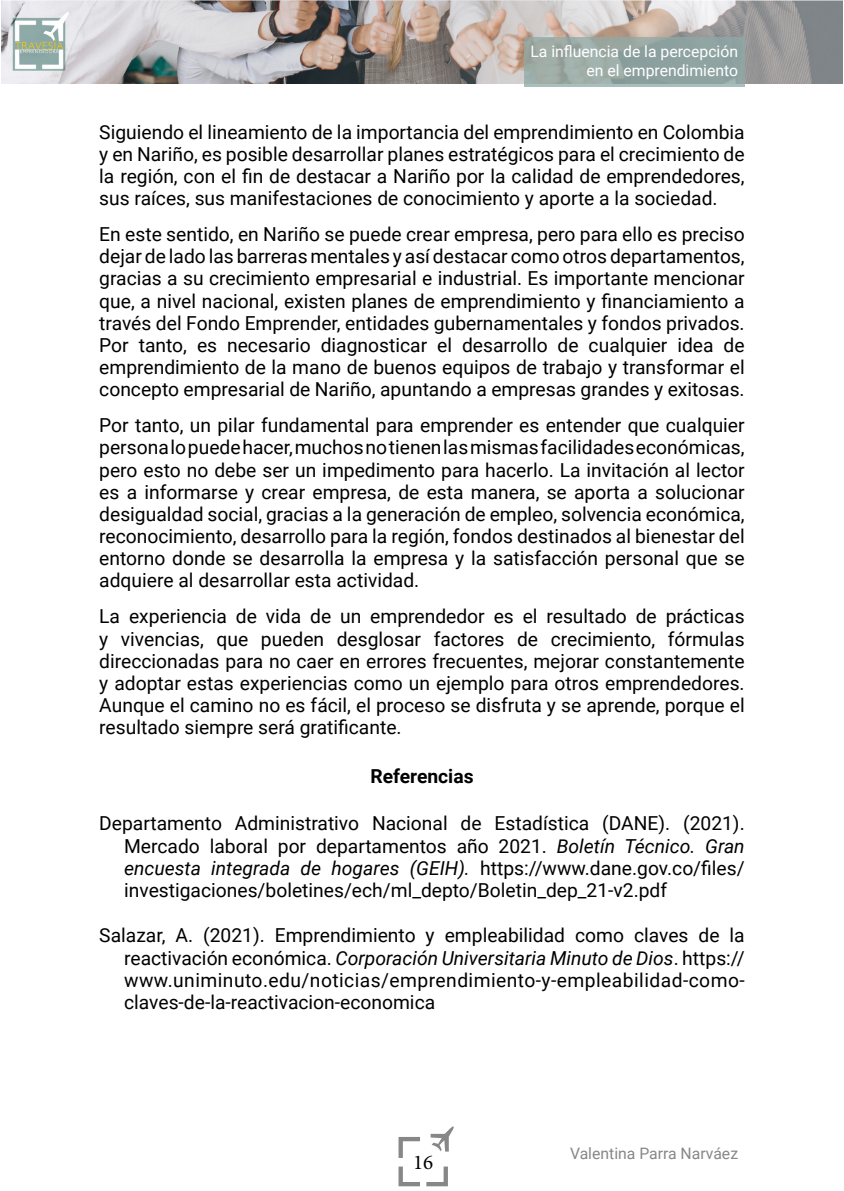
<style>
.page{position:relative;width:844px;height:1191px;background:#fff}
.page>*{position:absolute;margin:0;border:0;box-sizing:border-box;transform-origin:0 0}
.t1{font:21px "Minion Pro";color:#000}
.t2{font:19.25px/22.1px "Roboto";color:#000;text-align:justify}
.t3{font:700 19.25px "Roboto";color:#000}
.t4{font:15.75px/19.2px "Roboto";color:#fff;text-align:right}
.t5{font:15.75px "Roboto";color:#878787}
.s1{font-style:italic}
</style>
<div class="page">
<svg style="left:398px;top:1137px;width:22px;height:20px"></svg>
<svg style="left:398px;top:1166px;width:22px;height:20px"></svg>
<svg style="left:426px;top:1166px;width:22px;height:20px"></svg>
<svg style="left:430px;top:1126px;width:24px;height:25px"></svg>
<img style="left:2px;top:0;width:840px;height:84px">
<svg style="left:523px;top:38px;width:221px;height:49px;background:#96a8a4"></svg>
<p class="t4" style="left:530px;top:41px;width:209px">La influencia de la percepción en el emprendimiento</p>
<p class="t2" style="left:99px;top:120px;width:646px">Siguiendo el lineamiento de la importancia del emprendimiento en Colombia y en Nariño, es posible desarrollar planes estratégicos para el crecimiento de la región, con el fin de destacar a Nariño por la calidad de emprendedores, sus raíces, sus manifestaciones de conocimiento y aporte a la sociedad.</p>
<p class="t2" style="left:99px;top:222px;width:646px">En este sentido, en Nariño se puede crear empresa, pero para ello es preciso dejar de lado las barreras mentales y así destacar como otros departamentos, gracias a su crecimiento empresarial e industrial. Es importante mencionar que, a nivel nacional, existen planes de emprendimiento y financiamiento a través del Fondo Emprender, entidades gubernamentales y fondos privados.<br>Por tanto, es necesario diagnosticar el desarrollo de cualquier idea de emprendimiento de la mano de buenos equipos de trabajo y transformar el concepto empresarial de Nariño, apuntando a empresas grandes y exitosas.</p>
<p class="t2" style="left:99px;top:414px;width:646px">Por tanto, un pilar fundamental para emprender es entender que cualquier persona lo puede hacer, muchos no tienen las mismas facilidades económicas, pero esto no debe ser un impedimento para hacerlo. La invitación al lector es a informarse y crear empresa, de esta manera, se aporta a solucionar desigualdad social, gracias a la generación de empleo, solvencia económica, reconocimiento, desarrollo para la región, fondos destinados al bienestar del entorno donde se desarrolla la empresa y la satisfacción personal que se adquiere al desarrollar esta actividad.</p>
<p class="t2" style="left:99px;top:605px;width:646px">La experiencia de vida de un emprendedor es el resultado de prácticas y vivencias, que pueden desglosar factores de crecimiento, fórmulas direccionadas para no caer en errores frecuentes, mejorar constantemente y adoptar estas experiencias como un ejemplo para otros emprendedores.<br>Aunque el camino no es fácil, el proceso se disfruta y se aprende, porque el resultado siempre será gratificante.</p>
<p class="t3" style="left:370px;top:763px;width:105px">Referencias</p>
<p class="t2" style="left:124px;top:811px;width:622px;text-indent:-25px">Departamento Administrativo Nacional de Estadística (DANE). (2021).<br>Mercado laboral por departamentos año 2021. <span class="s1">Boletín Técnico. Gran encuesta integrada de hogares (GEIH).</span> https://www.dane.gov.co/files/ investigaciones/boletines/ech/ml_depto/Boletin_dep_21-v2.pdf</p>
<p class="t2" style="left:124px;top:923px;width:622px;text-indent:-25px">Salazar, A. (2021). Emprendimiento y empleabilidad como claves de la reactivación económica. <span class="s1">Corporación Universitaria Minuto de Dios</span>. https:// www.uniminuto.edu/noticias/emprendimiento-y-empleabilidad-como&shy;claves-de-la-reactivacion-economica</p>
<p class="t1" style="left:413px;top:1148px;width:22px">16</p>
<p class="t5" style="left:570px;top:1142px;width:169px">Valentina Parra Narváez</p>
</div>
